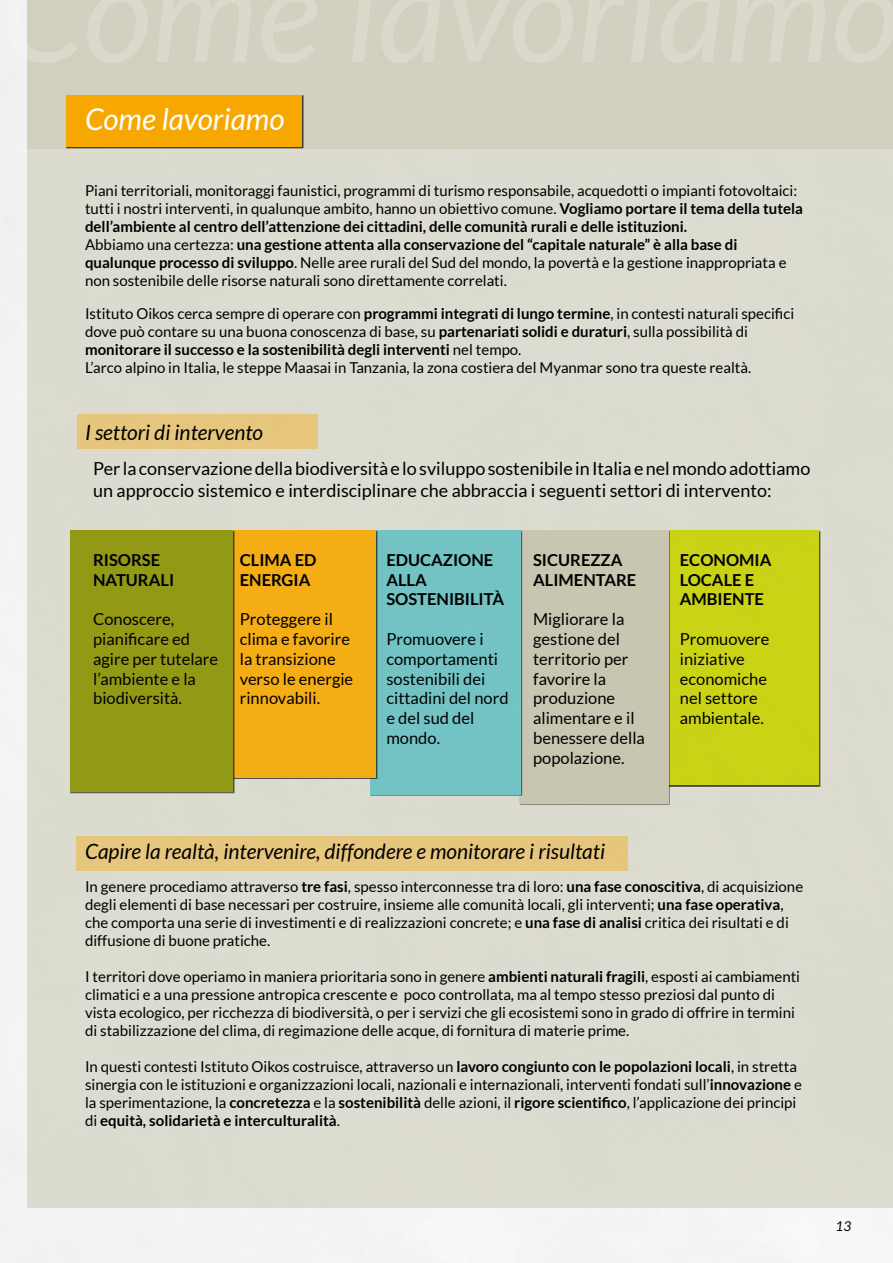
<style>
.page{position:relative;width:893px;height:1263px;background:#f3f3f4}
.page>*{position:absolute;margin:0;border:0;box-sizing:border-box;transform-origin:0 0}
.t1{font:italic 30px "Lato";color:#fff}
.t2{font:italic 21px "Lato";color:#000}
.t3{font:18px/21.6px "Lato";color:#000}
.t4{font:16.5px/19.8px "Lato";color:#000}
.t5{font:700 16.5px/19.8px "Lato";color:#000}
.t6{font:15px/18px "Lato";color:#000}
.t7{font:italic 13.5px "Lato";color:#000}
.s1{font-weight:700}
</style>
<div class="page">
<div style="left:28px;top:0;width:865px;height:1208px;background:#dcdcd0"></div>
<div style="left:77px;top:415px;width:240px;height:34px;background:#e6c67d"></div>
<div style="left:77px;top:836px;width:551px;height:34px;background:#e6c67d"></div>
<div style="left:28px;top:0;width:865px;height:149px;background:#d2d0c0"></div>
<div style="left:66px;top:95px;width:238px;height:53px;background:#000;opacity:.75"></div>
<div style="left:66px;top:95px;width:236px;height:51px;background:#f7a800"></div>
<div style="left:663px;top:530px;width:156px;height:255px;background:#cad315"></div>
<div style="left:520px;top:530px;width:148px;height:274px;background:#c6c4ad"></div>
<div style="left:370px;top:530px;width:153px;height:266px;background:#000;opacity:.75"></div>
<div style="left:370px;top:530px;width:151px;height:264px;background:#73c3c5"></div>
<div style="left:232px;top:530px;width:144px;height:248px;background:#f4ad15"></div>
<div style="left:70px;top:530px;width:163px;height:262px;background:#929a15"></div>
<h1 class="t1" style="left:85px;top:103px;width:201px">Come lavoriamo</h1>
<p class="t6" style="left:85px;top:182px;width:720px">Piani territoriali, monitoraggi faunistici, programmi di turismo responsabile, acquedotti o impianti fotovoltaici: tutti i nostri interventi, in qualunque ambito, hanno un obiettivo comune. <span class="s1">Vogliamo portare il tema della tutela dell’ambiente al centro dell’attenzione dei cittadini, delle comunità rurali e delle istituzioni.<br></span>Abbiamo una certezza: <span class="s1">una gestione attenta alla conservazione del “capitale naturale” è alla base di qualunque processo di sviluppo</span>. Nelle aree rurali del Sud del mondo, la povertà e la gestione inappropriata e non sostenibile delle risorse naturali sono direttamente correlati.</p>
<p class="t6" style="left:85px;top:305px;width:711px">Istituto Oikos cerca sempre di operare con <span class="s1">programmi integrati di lungo termine</span>, in contesti naturali specifici dove può contare su una buona conoscenza di base, su <span class="s1">partenariati solidi e duraturi</span>, sulla possibilità di <span class="s1">monitorare il successo e la sostenibilità degli interventi</span> nel tempo.<br>L’arco alpino in Italia, le steppe Maasai in Tanzania, la zona costiera del Myanmar sono tra queste realtà.</p>
<h2 class="t2" style="left:85px;top:420px;width:180px">I settori di intervento</h2>
<p class="t3" style="left:93px;top:458px;width:719px">Per la conservazione della biodiversità e lo sviluppo sostenibile in Italia e nel mondo adottiamo un approccio sistemico e interdisciplinare che abbraccia i seguenti settori di intervento:</p>
<p class="t5" style="left:93px;top:550px;width:83px">RISORSE<br>NATURALI</p>
<p class="t4" style="left:93px;top:609px;width:127px">Conoscere, pianificare ed agire per tutelare l’ambiente e la biodiversità.</p>
<p class="t5" style="left:240px;top:550px;width:78px">CLIMA ED<br>ENERGIA</p>
<p class="t4" style="left:240px;top:609px;width:115px">Proteggere il clima e favorire la transizione verso le energie rinnovabili.</p>
<p class="t5" style="left:386px;top:550px;width:119px">EDUCAZIONE<br>ALLA<br>SOSTENIBILITÀ</p>
<p class="t4" style="left:386px;top:629px;width:124px">Promuovere i comportamenti sostenibili dei cittadini del nord e del sud del mondo.</p>
<p class="t5" style="left:533px;top:550px;width:105px">SICUREZZA<br>ALIMENTARE</p>
<p class="t4" style="left:533px;top:609px;width:113px">Migliorare la gestione del territorio per favorire la produzione alimentare e il benessere della popolazione.</p>
<p class="t5" style="left:680px;top:550px;width:93px">ECONOMIA<br>LOCALE E<br>AMBIENTE</p>
<p class="t4" style="left:680px;top:629px;width:91px">Promuovere iniziative economiche nel settore ambientale.</p>
<h2 class="t2" style="left:85px;top:840px;width:522px">Capire la realtà, intervenire, diffondere e monitorare i risultati</h2>
<p class="t6" style="left:85px;top:877px;width:720px">In genere procediamo attraverso <span class="s1">tre fasi</span>, spesso interconnesse tra di loro: <span class="s1">una fase conoscitiva</span>, di acquisizione degli elementi di base necessari per costruire, insieme alle comunità locali, gli interventi; <span class="s1">una fase operativa</span>, che comporta una serie di investimenti e di realizzazioni concrete; e <span class="s1">una fase di analisi</span> critica dei risultati e di diffusione di buone pratiche.</p>
<p class="t6" style="left:85px;top:967px;width:717px">I territori dove operiamo in maniera prioritaria sono in genere <span class="s1">ambienti naturali fragili</span>, esposti ai cambiamenti climatici e a una pressione antropica crescente e poco controllata, ma al tempo stesso preziosi dal punto di vista ecologico, per ricchezza di biodiversità, o per i servizi che gli ecosistemi sono in grado di offrire in termini di stabilizzazione del clima, di regimazione delle acque, di fornitura di materie prime.</p>
<p class="t6" style="left:85px;top:1057px;width:718px">In questi contesti Istituto Oikos costruisce, attraverso un <span class="s1">lavoro congiunto con le popolazioni locali</span>, in stretta sinergia con le istituzioni e organizzazioni locali, nazionali e internazionali, interventi fondati sull’<span class="s1">innovazione</span> e la sperimentazione, la <span class="s1">concretezza</span> e la <span class="s1">sostenibilità</span> delle azioni, il <span class="s1">rigore scientifico</span>, l’applicazione dei principi di <span class="s1">equità, solidarietà e interculturalità</span>.</p>
<p class="t7" style="left:835px;top:1219px;width:17px">13</p>
</div>
